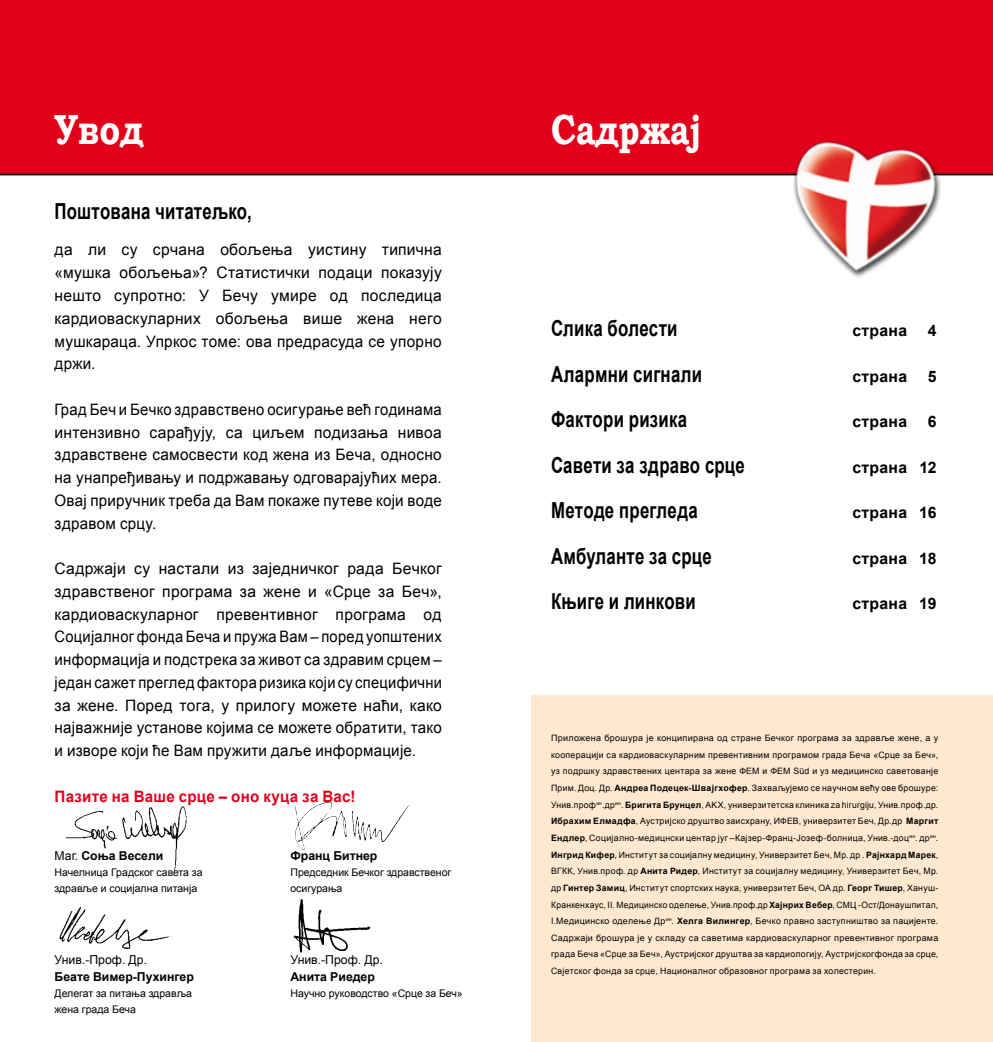
<style>
.page{position:relative;width:993px;height:1042px;background:#fff}
.page>*{position:absolute;margin:0;border:0;box-sizing:border-box;transform-origin:0 0}
.t1{font:700 42px "Bookman Old Style";color:#fff;scale:.8 1}
.t2{font:700 22.05px "Arial";letter-spacing:.015em;color:#000;scale:.76 1}
.t3{font:15.75px/22.8px "Arial";letter-spacing:.015em;color:#000;text-align:justify}
.t4{font:15.75px/22.8px "Arial";letter-spacing:.015em;color:#000;text-align:justify;scale:.94 1}
.t5{font:700 15.75px "Arial";letter-spacing:.02em;color:#000}
.t6{font:700 15.75px "Arial";letter-spacing:.015em;color:#e2001a;scale:.96 1}
.t7{font:700 12.25px "Arial";color:#000}
.t8{font:12.25px "Arial";color:#000}
.t9{font:10.5px/16.3px "Arial";color:#000}
.t10{font:8.75px/16.6px "Arial";letter-spacing:.03em;color:#000;text-align:justify}
.s1{font-weight:400}
.s2{font-weight:700}
</style>
<div class="page">
<div style="left:0;top:0;width:992px;height:175px;background:#e2001a"></div>
<hr style="left:0;top:174px;width:992px;height:1px;background:#000">
<img style="left:65px;top:806px;width:122px;height:65px">
<img style="left:295px;top:802px;width:43px;height:48px">
<img style="left:59px;top:907px;width:113px;height:43px">
<img style="left:293px;top:899px;width:78px;height:54px">
<div style="left:531px;top:694px;width:461px;height:348px;background:#fee8cf"></div>
<img style="left:793px;top:141px;width:160px;height:137px">
<h1 class="t1" style="left:55px;top:99px;width:113px">Увод</h1>
<h1 class="t1" style="left:551px;top:99px;width:189px">Садржај</h1>
<h2 class="t2" style="left:55px;top:196px;width:261px">Поштована читатељко,</h2>
<h3 class="t3" style="left:55px;top:239px;width:388px">да ли су срчана обољења уистину типична «мушка обољења»? Статистички подаци показују нешто супротно: У Бечу умире од последица кардиоваскуларних обољења више жена него мушкараца. Упркос томе: ова предрасуда се упорно држи.</h3>
<p class="t4" style="left:55px;top:398px;width:413px">Град Беч и Бечко здравствено осигурање већ годинама интензивно сарађују, са циљем подизања нивоа здравствене самосвести код жена из Беча, односно на унапређивању и подржавању одговарајућих мера.<br>Овај приручник треба да Вам покаже путеве који воде здравом срцу.</p>
<p class="t3" style="left:55px;top:557px;width:388px">Садржаји су настали из заједничког рада Бечког здравственог програма за жене и «Срце за Беч», кардиоваскуларног превентивног програма од Социјалног фонда Беча и пружа Вам – поред уопштених информација и подстрека за живот са здравим срцем – један сажет преглед фактора ризика који су специфични за жене. Поред тога, у прилогу можете наћи, како најважније установе којима се можете обратити, тако и изворе који ће Вам пружити даље информације.</p>
<h3 class="t6" style="left:55px;top:786px;width:315px">Пазите на Ваше срце – оно куца за Вас!</h3>
<h3 class="t7" style="left:55px;top:847px;width:110px"><span class="s1">Маг.</span> Соња Весели</h3>
<p class="t9" style="left:55px;top:864px;width:149px">Начелница Градског савета за здравље и социјална питанја</p>
<h3 class="t8" style="left:55px;top:952px;width:94px">Унив.-Проф. Др.</h3>
<h3 class="t7" style="left:55px;top:968px;width:141px">Беате Вимер-Пухингер</h3>
<p class="t9" style="left:55px;top:985px;width:139px">Делегат за питања здравља жена града Беча</p>
<h3 class="t7" style="left:290px;top:847px;width:88px">Франц Битнер</h3>
<p class="t9" style="left:290px;top:864px;width:162px">Председник Бечког здравственог осигурања</p>
<h3 class="t8" style="left:290px;top:952px;width:94px">Унив.-Проф. Др.</h3>
<h3 class="t7" style="left:290px;top:968px;width:86px">Анита Риедер</h3>
<p class="t9" style="left:290px;top:985px;width:174px">Научно руководство «Срце за Беч»</p>
<h2 class="t2" style="left:551px;top:314px;width:168px">Слика болести</h2>
<h3 class="t5" style="left:852px;top:320px;width:56px">страна</h3>
<h3 class="t5" style="left:927px;top:320px;width:10px">4</h3>
<h2 class="t2" style="left:551px;top:359px;width:200px">Алармни сигнали</h2>
<h3 class="t5" style="left:852px;top:366px;width:56px">страна</h3>
<h3 class="t5" style="left:927px;top:366px;width:10px">5</h3>
<h2 class="t2" style="left:551px;top:405px;width:180px">Фактори ризика</h2>
<h3 class="t5" style="left:852px;top:411px;width:56px">страна</h3>
<h3 class="t5" style="left:927px;top:411px;width:10px">6</h3>
<h2 class="t2" style="left:551px;top:450px;width:256px">Савети за здраво срце</h2>
<h3 class="t5" style="left:852px;top:457px;width:85px">страна 12</h3>
<h2 class="t2" style="left:551px;top:496px;width:194px">Методе прегледа</h2>
<h3 class="t5" style="left:852px;top:502px;width:85px">страна 16</h3>
<h2 class="t2" style="left:551px;top:541px;width:213px">Амбуланте за срце</h2>
<h3 class="t5" style="left:852px;top:548px;width:86px">страна 18</h3>
<h2 class="t2" style="left:551px;top:587px;width:192px">Књиге и линкови</h2>
<h3 class="t5" style="left:852px;top:593px;width:86px">страна 19</h3>
<p class="t10" style="left:551px;top:729px;width:388px">Приложена брошура је конципирана од стране Бечког програма за здравље жене, а у кооперацији са кардиоваскуларним превентивним програмом града Беча «Срце за Беч», уз подршку здравствених центара за жене ФЕМ и ФЕМ Süd и уз медицинско саветованје Прим. Доц. Др. <span class="s2">Андреа Подецек-Швајгхофер</span>. Захваљујемо се научном већу ове брошуре:<br>Унив.проф<sup>ин</sup>.др<sup>ин</sup>. <span class="s2">Бригита Брунцел</span>, AKХ, универзитетска клиника za hirurgiju, Унив.проф.др.<br><span class="s2">Ибрахим Елмадфа</span>, Аустријско друштво заисхрану, ИФЕВ, универзитет Беч, Др.др <span class="s2">Маргит Ендлер</span>, Социјално-медицнски центар југ –Кајзер-Франц-Јозеф-болница, Унив.-доц<sup>ин</sup>. др<sup>ин</sup>.<br><span class="s2">Ингрид Кифер</span>, Институт за социјалну медицину, Универзитет Беч, Mр. др . <span class="s2">Рајнхард Марек</span>, ВГКК, Унив.проф. др <span class="s2">Анита Ридер</span>, Институт за социјалну медицину, Универзитет Беч, Mр. др <span class="s2">Гинтер Замиц</span>, Институт спортских наука, универзитет Беч, OA др. <span class="s2">Георг Тишер</span>, Хануш-Кранкенхаус, II. Медицинско оделење, Унив.проф.др <span class="s2">Хајнрих Вeбeр</span>, СМЦ -Oст/Донаушпитал, I.Медицинско оделење Др<sup>ин</sup>. <span class="s2">Хелга Вилингер</span>, Бечко правнo заступништво за пацијенте.<br>Садржаји брошура је у складу са саветима кардиоваскуларнoг превентивнoг програма града Беча «Срце за Беч», Аустријског друштва за кардиологију, Аустријскогфонда за срце, Свјетског фонда за срце, Националног образовног програма за холeстeрин.</p>
</div>
